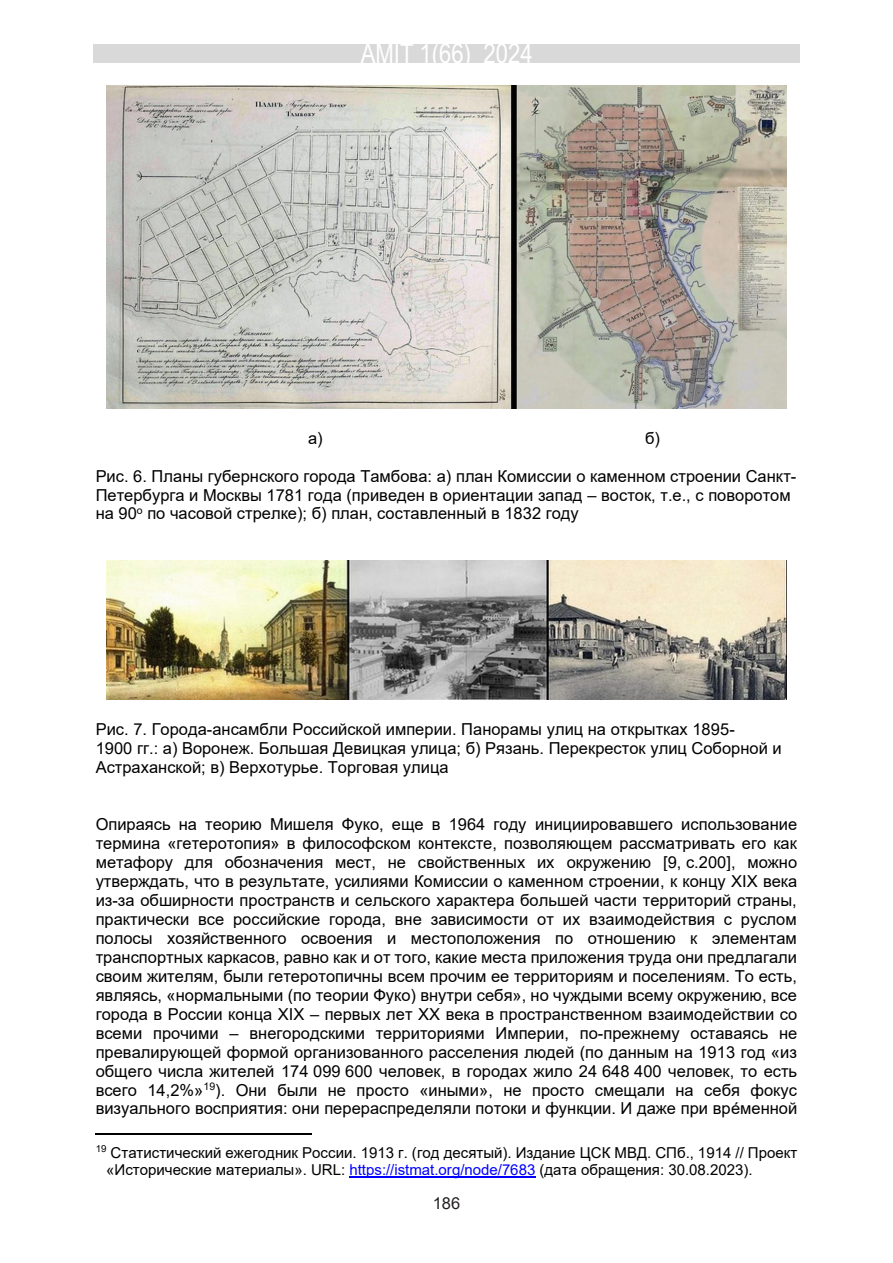
<style>
.page{position:relative;width:893px;height:1263px;background:#fff}
.page>*{position:absolute;margin:0;border:0;box-sizing:border-box;transform-origin:0 0}
.t1{font:27px "Arial Narrow";color:#fff}
.t2{font:16.5px/18.9px "Arial";color:#000}
.t3{font:16.5px "Arial";color:#231f20}
.t4{font:15px/17.2px "Arial";color:#000}
.s1{color:#00f}
</style>
<div class="page">
<div style="left:93px;top:44px;width:707px;height:19px;background:#d9d9d9"></div>
<hr style="left:96px;top:1133px;width:216px;height:2px;background:#000">
<hr style="left:349px;top:1176px;width:186px;height:1px;background:#00f">
<img style="left:106px;top:85px;width:681px;height:324px">
<img style="left:106px;top:561px;width:681px;height:138px">
<h1 class="t1" style="left:361px;top:34px;width:173px">AMIT 1(66) 2024</h1>
<p class="t2" style="left:308px;top:428px;width:16px">а)</p>
<p class="t2" style="left:645px;top:428px;width:16px">б)</p>
<p class="t2" style="left:96px;top:466px;width:702px">Рис. 6. Планы губернского города Тамбова: а) план Комиссии о каменном строении Санкт-<br>Петербурга и Москвы 1781 года (приведен в ориентации запад – восток, т.е., с поворотом на 90<sup>о</sup> по часовой стрелке); б) план, составленный в 1832 году</p>
<p class="t2" style="left:96px;top:719px;width:687px">Рис. 7. Города-ансамбли Российской империи. Панорамы улиц на открытках 1895-<br>1900 гг.: а) Воронеж. Большая Девицкая улица; б) Рязань. Перекресток улиц Соборной и<br>Астраханской; в) Верхотурье. Торговая улица</p>
<p class="t2" style="left:96px;top:814px;width:703px;text-align:justify">Опираясь на теорию Мишеля Фуко, еще в 1964 году инициировавшего использование термина «гетеротопия» в философском контексте, позволяющем рассматривать его как метафору для обозначения мест, не свойственных их окружению [9, с.200], можно утверждать, что в результате, усилиями Комиссии о каменном строении, к концу XIX века из-за обширности пространств и сельского характера большей части территорий страны, практически все российские города, вне зависимости от их взаимодействия с руслом полосы хозяйственного освоения и местоположения по отношению к элементам транспортных каркасов, равно как и от того, какие места приложения труда они предлагали своим жителям, были гетеротопичны всем прочим ее территориям и поселениям. То есть, являясь, «нормальными (по теории Фуко) внутри себя», но чуждыми всему окружению, все города в России конца XIX – первых лет XX века в пространственном взаимодействии со всеми прочими – внегородскими территориями Империи, по-прежнему оставаясь не превалирующей формой организованного расселения людей (по данным на 1913 год «из общего числа жителей 174 099 600 человек, в городах жило 24 648 400 человек, то есть всего 14,2%»<sup>19</sup>). Они были не просто «иными», не просто смещали на себя фокус визуального восприятия: они перераспределяли потоки и функции. И даже при вре́менной</p>
<p class="t4" style="left:106px;top:1144px;width:692px;text-indent:-11px"><sup>19</sup> Статистический ежегодник России. 1913 г. (год десятый). Издание ЦСК МВД. СПб., 1914 // Проект «Исторические материалы». URL: <span class="s1">https://istmat.org/node/7683</span> (дата обращения: 30.08.2023).</p>
<p class="t3" style="left:433px;top:1191px;width:29px">186</p>
</div>
